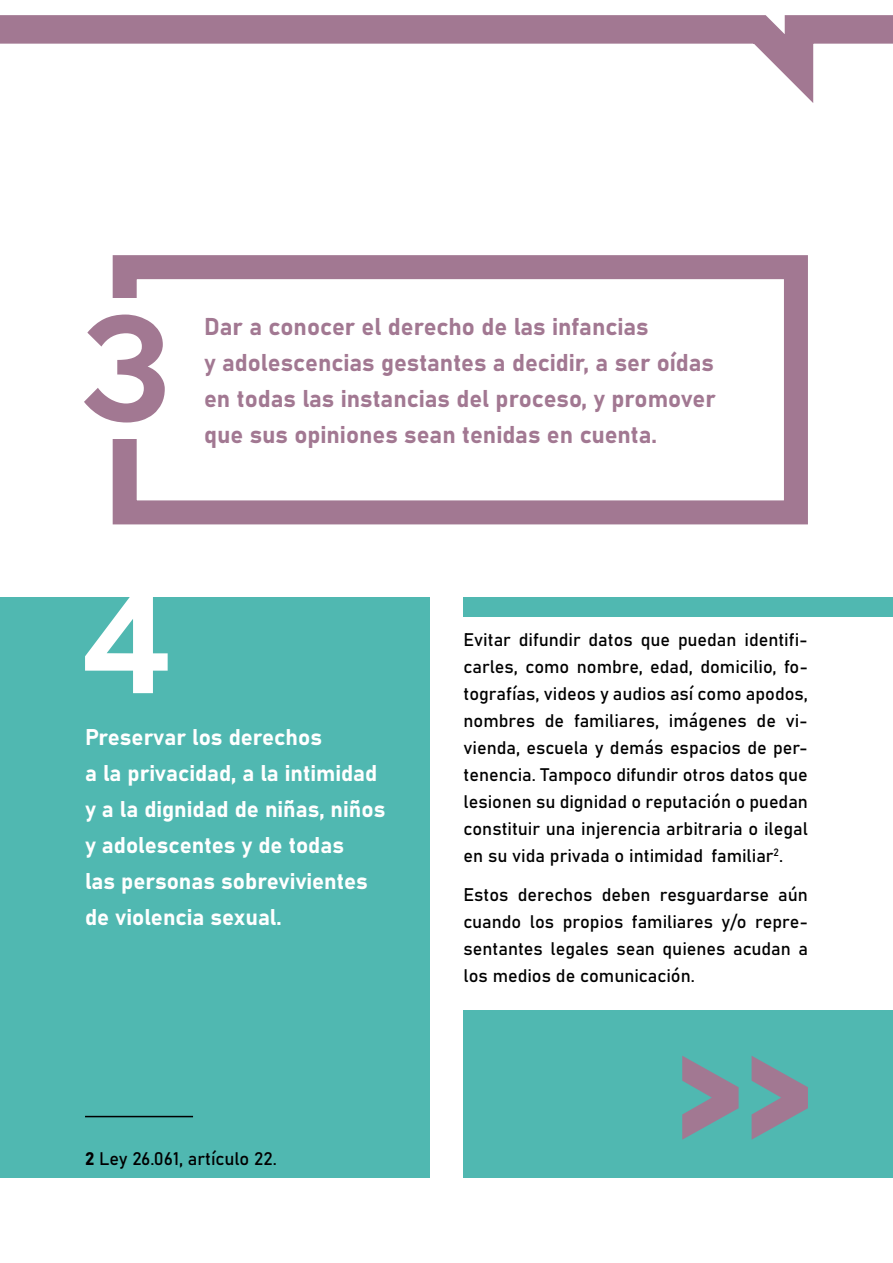
<style>
.page{position:relative;width:893px;height:1263px;background:#fff}
.page>*{position:absolute;margin:0;border:0;box-sizing:border-box;transform-origin:0 0}
.t1{font:24px/36px "Bahnschrift";color:#a27892}
.t2{font:22.5px/36px "Bahnschrift";color:#fff}
.t3{font:18px/27px "Bahnschrift";color:#000;text-align:justify}
</style>
<div class="page">
<div style="left:0;top:597px;width:429px;height:581px;background:#50b8b1"></div>
<div style="left:463px;top:1010px;width:430px;height:168px;background:#50b8b1"></div>
<div style="left:463px;top:597px;width:430px;height:20px;background:#50b8b1"></div>
<hr style="left:85px;top:1116px;width:108px;height:1px;background:#000">
<div style="left:113px;top:255px;width:695px;height:269px;border:24px solid #a27892"></div>
<div style="left:68px;top:298px;width:115px;height:141px;background:#fff"></div>
<svg style="left:84px;top:315px;width:81px;height:107px"></svg>
<svg style="left:85px;top:597px;width:83px;height:96px"></svg>
<svg style="left:752px;top:1056px;width:56px;height:84px"></svg>
<svg style="left:682px;top:1056px;width:57px;height:84px"></svg>
<svg style="left:0;top:15px;width:893px;height:88px"></svg>
<h1 class="t1" style="left:204px;top:309px;width:513px">Dar a conocer el derecho de las infancias<br>y adolescencias gestantes a decidir, a ser oídas en todas las instancias del proceso, y promover que sus opiniones sean tenidas en cuenta.</h1>
<p class="t2" style="left:85px;top:719px;width:302px">Preservar los derechos<br>a la privacidad, a la intimidad y a la dignidad de niñas, niños y adolescentes y de todas<br>las personas sobrevivientes de violencia sexual.</p>
<p class="t3" style="left:85px;top:1145px;width:193px">2 Ley 26.061, artículo 22.</p>
<p class="t3" style="left:463px;top:626px;width:346px">Evitar difundir datos que puedan identifi&shy;carles, como nombre, edad, domicilio, fo&shy;tografías, videos y audios así como apodos, nombres de familiares, imágenes de vi&shy;vienda, escuela y demás espacios de per&shy;tenencia. Tampoco difundir otros datos que lesionen su dignidad o reputación o puedan constituir una injerencia arbitraria o ilegal en su vida privada o intimidad<sup>1</sup> familiar<sup>2</sup>.</p>
<p class="t3" style="left:463px;top:881px;width:346px">Estos derechos deben resguardarse aún cuando los propios familiares y/o repre&shy;sentantes legales sean quienes acudan a los medios de comunicación.</p>
</div>
